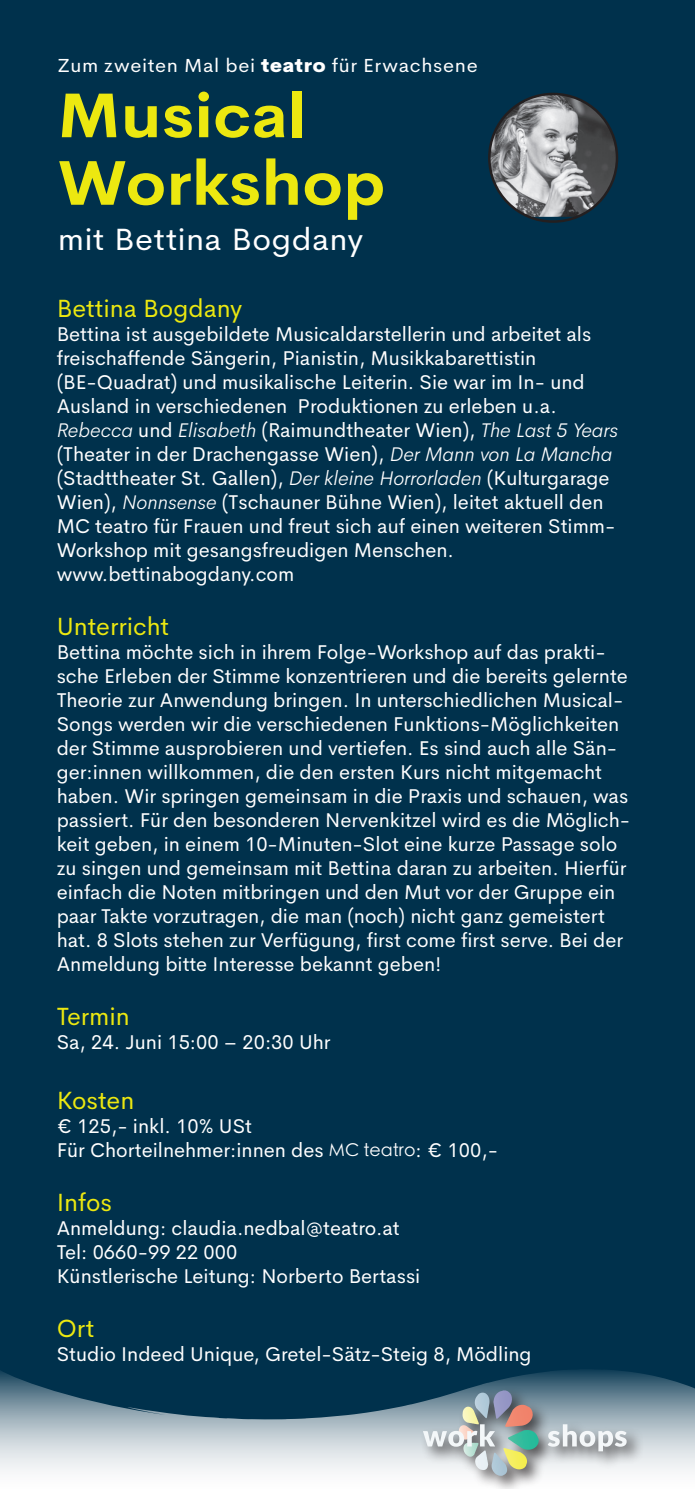
<style>
.page{position:relative;width:695px;height:1489px;background:#fff}
.page>*{position:absolute;margin:0;border:0;box-sizing:border-box;transform-origin:0 0}
.t1{font:700 61.75px/67.5px "Cerebri Sans";letter-spacing:.01em;color:#ece810;scale:1.05 1}
.t2{font:31px "Cerebri Sans";letter-spacing:.01em;color:#fff;scale:1.05 1}
.t3{font:25px "Cerebri Sans";color:#ece810}
.t4{font:20px/24px "Cerebri Sans";color:#fff}
.t5{font:19px "Cerebri Sans";letter-spacing:.03em;color:#fff;scale:1.05 1}
.s1{font-weight:800}
.s2{font-weight:300;font-style:italic}
.s3{font-family:"ST Heiti TC";font-weight:300;font-size:17.5px}
</style>
<div class="page">
<div style="left:0;top:0;width:694px;height:1488px;background:#00314c"></div>
<svg style="left:0;top:1370px;width:694px;height:118px"></svg>
<div style="left:419px;top:1385px;width:225px;height:103px;background:#231f20;opacity:.75"></div>
<svg style="left:423px;top:1390px;width:113px;height:85px;background:#a5afae"></svg>
<svg style="left:547px;top:1424px;width:79px;height:27px;background:#c1c8cc"></svg>
<img style="left:489px;top:94px;width:128px;height:123px">
<p class="t5" style="left:58px;top:50px;width:401px">Zum zweiten Mal bei <span class="s1">teatro</span> für Erwachsene</p>
<h1 class="t1" style="left:58px;top:76px;width:313px">Musical<br>Workshop</h1>
<h2 class="t2" style="left:58px;top:214px;width:292px">mit Bettina Bogdany</h2>
<p class="t3" style="left:57px;top:288px;width:187px">Bettina Bogdany</p>
<p class="t4" style="left:57px;top:320px;width:563px">Bettina ist ausgebildete Musicaldarstellerin und arbeitet als freischaffende Sängerin, Pianistin, Musikkabarettistin (BE-Quadrat) und musikalische Leiterin. Sie war im In- und Ausland in verschiedenen Produktionen zu erleben u.a.<br><span class="s2">Rebecca</span> und <span class="s2">Elisabeth</span> (Raimundtheater Wien), <span class="s2">The Last 5 Years </span>(Theater in der Drachengasse Wien), <span class="s2">Der Mann von La Mancha </span>(Stadttheater St. Gallen), <span class="s2">Der kleine Horrorladen</span> (Kulturgarage Wien), <span class="s2">Nonnsense</span> (Tschauner Bühne Wien), leitet aktuell den MC teatro für Frauen und freut sich auf einen weiteren Stimm-Workshop mit gesangsfreudigen Menschen. www.bettinabogdany.com</p>
<p class="t3" style="left:57px;top:606px;width:114px">Unterricht</p>
<p class="t4" style="left:57px;top:638px;width:575px">Bettina möchte sich in ihrem Folge-Workshop auf das prakti&shy;sche Erleben der Stimme konzentrieren und die bereits gelernte Theorie zur Anwendung bringen. In unterschiedlichen Musical-Songs werden wir die verschiedenen Funktions-Möglichkeiten der Stimme ausprobieren und vertiefen. Es sind auch alle Sän&shy;ger:innen willkommen, die den ersten Kurs nicht mitgemacht haben. Wir springen gemeinsam in die Praxis und schauen, was passiert. Für den besonderen Nervenkitzel wird es die Möglich&shy;keit geben, in einem 10-Minuten-Slot eine kurze Passage solo zu singen und gemeinsam mit Bettina daran zu arbeiten. Hierfür einfach die Noten mitbringen und den Mut vor der Gruppe ein paar Takte vorzutragen, die man (noch) nicht ganz gemeistert hat. 8 Slots stehen zur Verfügung, first come first serve. Bei der Anmeldung bitte Interesse bekannt geben!</p>
<p class="t3" style="left:57px;top:996px;width:75px">Termin</p>
<p class="t4" style="left:57px;top:1028px;width:275px">Sa, 24. Juni 15:00 – 20:30 Uhr</p>
<p class="t3" style="left:57px;top:1080px;width:79px">Kosten</p>
<p class="t4" style="left:57px;top:1112px;width:443px">€ 125,- inkl. 10% USt<br>Für Chorteilnehmer:innen des <span class="s3">MC teatro</span>: € 100,-</p>
<p class="t3" style="left:57px;top:1182px;width:57px">Infos</p>
<p class="t4" style="left:57px;top:1214px;width:365px">Anmeldung: claudia.nedbal@teatro.at<br>Tel: 0660-99 22 000<br>Künstlerische Leitung: Norberto Bertassi</p>
<p class="t3" style="left:57px;top:1308px;width:39px">Ort</p>
<p class="t4" style="left:57px;top:1340px;width:476px">Studio Indeed Unique, Gretel-Sätz-Steig 8, Mödling</p>
</div>
